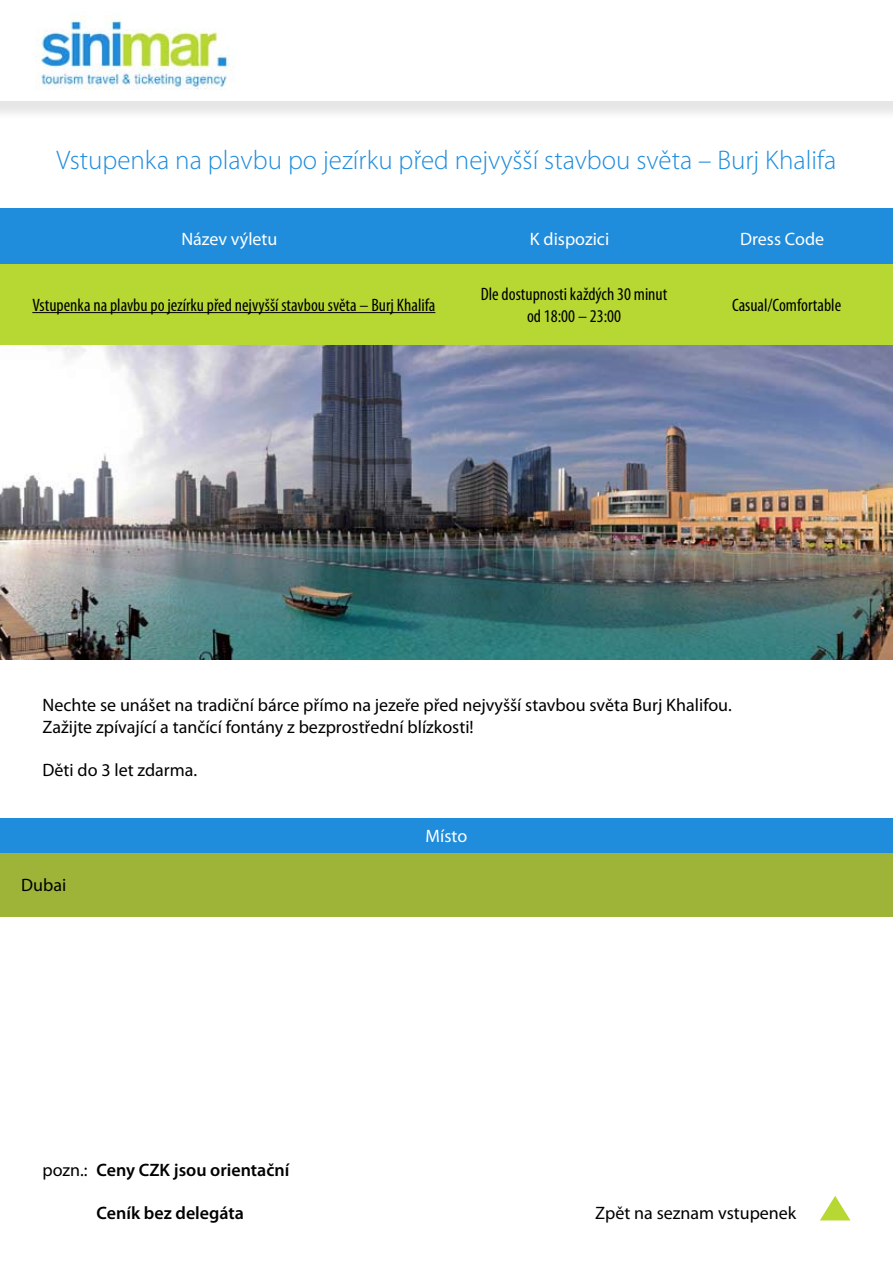
<style>
.page{position:relative;width:893px;height:1263px;background:#fff}
.page>*{position:absolute;margin:0;border:0;box-sizing:border-box;transform-origin:0 0}
.t1{font:300 27px "Myriad Pro";color:#1f8cdc}
.t2{font:18px/21.6px "Myriad Pro";color:#000}
.t3{font:condensed 18px/21.6px "Myriad Pro";color:#000;text-align:center}
.t4{font:600 18px "Myriad Pro";color:#000}
.t5{font:18px "Myriad Pro";color:#fff}
.s1{font-weight:400}
</style>
<div class="page">
<svg style="left:820px;top:1196px;width:30px;height:24px"></svg>
<img style="left:0;top:344px;width:893px;height:315px">
<div style="left:0;top:264px;width:893px;height:80px;background:#b7d732"></div>
<div style="left:0;top:208px;width:893px;height:56px;background:#1f8cdc"></div>
<div style="left:0;top:0;width:893px;height:128px;background:#000;opacity:.1"></div>
<div style="left:0;top:0;width:893px;height:101px;background:#fff"></div>
<img style="left:35px;top:15px;width:199px;height:74px">
<hr style="left:32px;top:312px;width:403px;height:1px;background:#000">
<div style="left:0;top:818px;width:893px;height:34px;background:#1f8cdc"></div>
<div style="left:0;top:852px;width:893px;height:64px;background:#9db439"></div>
<h1 class="t1" style="left:56px;top:144px;width:782px">Vstupenka na plavbu po jezírku před nejvyšší stavbou světa – Burj Khalifa</h1>
<p class="t5" style="left:181px;top:228px;width:98px">Název výletu</p>
<p class="t5" style="left:530px;top:228px;width:81px">K dispozici</p>
<p class="t5" style="left:740px;top:228px;width:86px">Dress Code</p>
<p class="t3" style="left:32px;top:294px;width:405px">Vstupenka na plavbu po jezírku před nejvyšší stavbou světa – Burj Khalifa</p>
<p class="t3" style="left:481px;top:283px;width:188px">Dle dostupnosti každých 30 minut od 18:00 – 23:00</p>
<p class="t3" style="left:732px;top:294px;width:111px">Casual/Comfortable</p>
<p class="t2" style="left:43px;top:694px;width:691px">Nechte se unášet na tradiční bárce přímo na jezeře před nejvyšší stavbou světa Burj Khalifou.<br>Zažijte zpívající a tančící fontány z bezprostřední blízkosti!</p>
<p class="t2" style="left:43px;top:758px;width:156px">Děti do 3 let zdarma.</p>
<p class="t2" style="left:21px;top:874px;width:47px">Dubai</p>
<p class="t4" style="left:43px;top:1158px;width:248px"><span class="s1">pozn.:</span> Ceny CZK jsou orientační</p>
<p class="t4" style="left:97px;top:1201px;width:149px">Ceník bez delegáta</p>
<p class="t5" style="left:426px;top:825px;width:43px">Místo</p>
<p class="t2" style="left:595px;top:1201px;width:203px">Zpět na seznam vstupenek</p>
</div>
